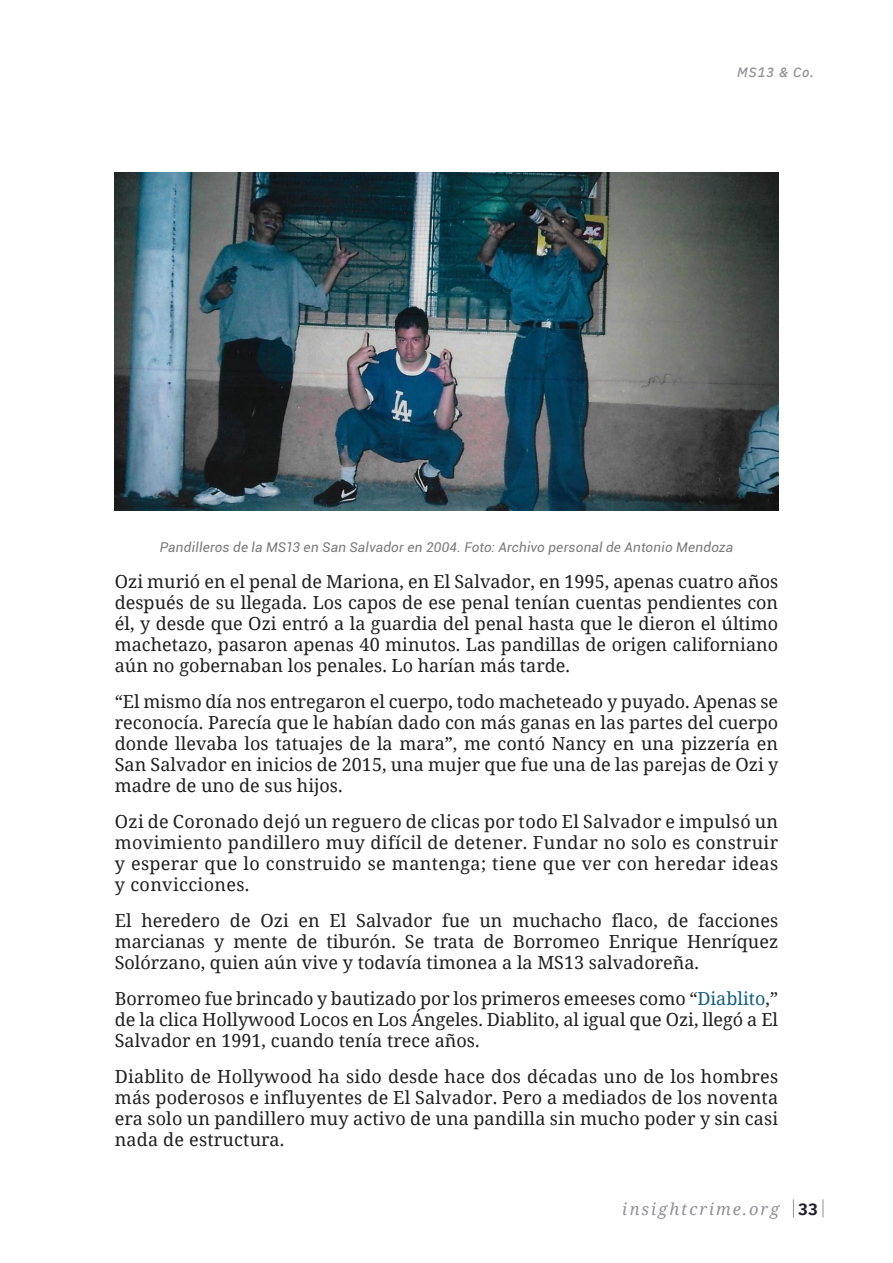
<style>
.page{position:relative;width:893px;height:1263px;background:#fff}
.page>*{position:absolute;margin:0;border:0;box-sizing:border-box;transform-origin:0 0}
.t1{font:18px/21px "Noto Serif";color:#1f1f1f;text-align:justify}
.t2{font:italic 16.5px "Noto Serif";letter-spacing:.12em;color:#201f2c}
.t3{font:700 16.5px "IBM Plex Sans";color:#201f2c}
.t4{font:italic 13.5px "Roboto";letter-spacing:.015em;color:#7a7a7a}
.t5{font:italic 500 13.5px "IBM Plex Sans";letter-spacing:.06em;color:#201f2c}
.s1{color:#135e84}
</style>
<div class="page">
<svg style="left:793px;top:1199px;width:1px;height:18px"></svg>
<svg style="left:823px;top:1199px;width:1px;height:18px"></svg>
<img style="left:115px;top:173px;width:663px;height:337px">
<p class="t5" style="left:737px;top:62px;width:78px">MS13 &amp; Co.</p>
<p class="t4" style="left:160px;top:538px;width:575px">Pandilleros de la MS13 en San Salvador en 2004. Foto: Archivo personal de Antonio Mendoza</p>
<p class="t1" style="left:115px;top:570px;width:665px">Ozi murió en el penal de Mariona, en El Salvador, en 1995, apenas cuatro años después de su llegada. Los capos de ese penal tenían cuentas pendientes con él, y desde que Ozi entró a la guardia del penal hasta que le dieron el último machetazo, pasaron apenas 40 minutos. Las pandillas de origen californiano aún no gobernaban los penales. Lo harían más tarde.</p>
<p class="t1" style="left:115px;top:690px;width:665px">“El mismo día nos entregaron el cuerpo, todo macheteado y puyado. Apenas se reconocía. Parecía que le habían dado con más ganas en las partes del cuerpo donde llevaba los tatuajes de la mara”, me contó Nancy en una pizzería en San Salvador en inicios de 2015, una mujer que fue una de las parejas de Ozi y madre de uno de sus hijos.</p>
<p class="t1" style="left:115px;top:810px;width:665px">Ozi de Coronado dejó un reguero de clicas por todo El Salvador e impulsó un movimiento pandillero muy difícil de detener. Fundar no solo es construir y esperar que lo construido se mantenga; tiene que ver con heredar ideas y convicciones.</p>
<p class="t1" style="left:115px;top:909px;width:665px">El heredero de Ozi en El Salvador fue un muchacho flaco, de facciones marcianas y mente de tiburón. Se trata de Borromeo Enrique Henríquez Solórzano, quien aún vive y todavía timonea a la MS13 salvadoreña.</p>
<p class="t1" style="left:115px;top:987px;width:665px">Borromeo fue brincado y bautizado por los primeros emeeses como “<span class="s1">Diablito</span>,” de la clica Hollywood Locos en Los Ángeles. Diablito, al igual que Ozi, llegó a El Salvador en 1991, cuando tenía trece años.</p>
<p class="t1" style="left:115px;top:1065px;width:665px">Diablito de Hollywood ha sido desde hace dos décadas uno de los hombres más poderosos e influyentes de El Salvador. Pero a mediados de los noventa era solo un pandillero muy activo de una pandilla sin mucho poder y sin casi nada de estructura.</p>
<p class="t2" style="left:623px;top:1197px;width:158px">insightcrime.org</p>
<p class="t3" style="left:798px;top:1196px;width:21px">33</p>
</div>
